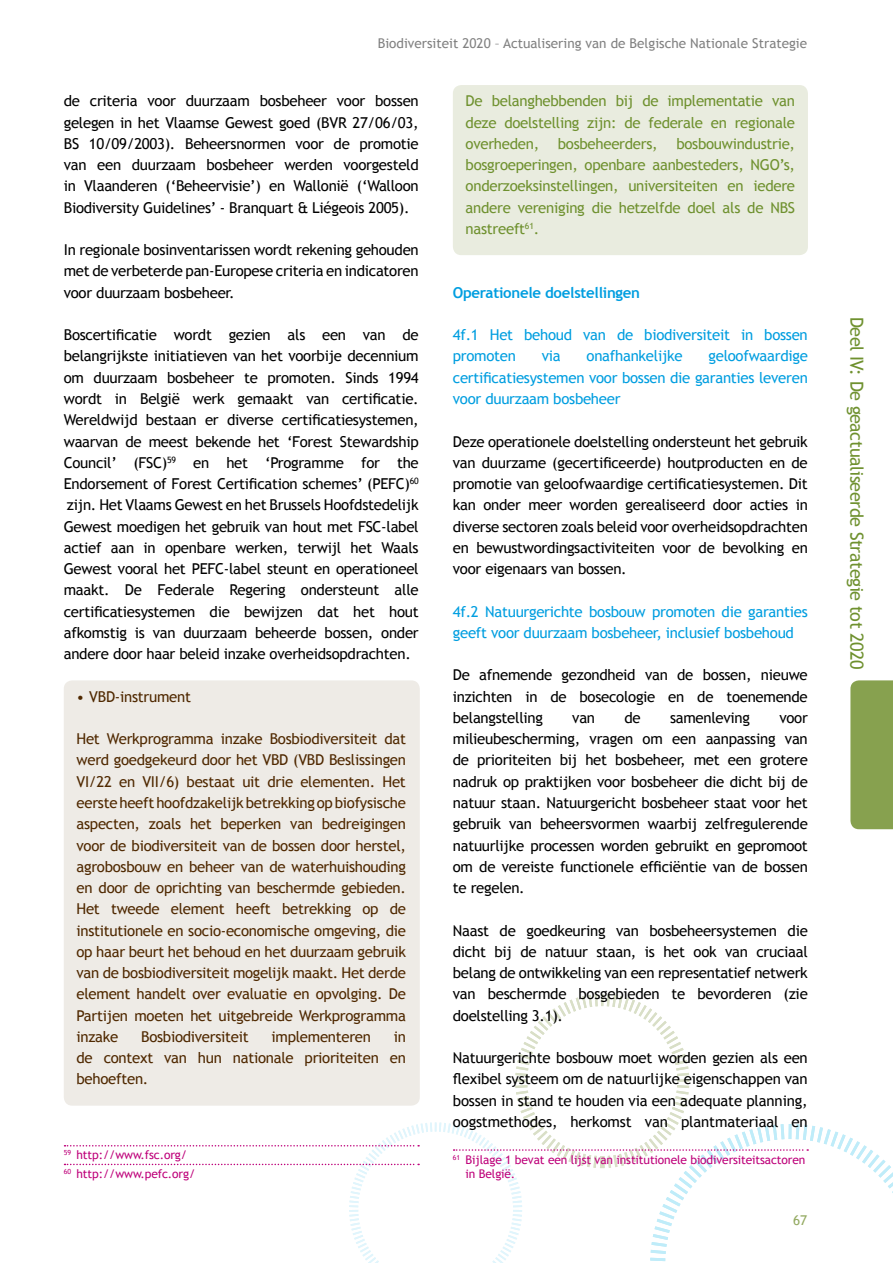
<style>
.page{position:relative;width:893px;height:1263px;background:#fff}
.page>*{position:absolute;margin:0;border:0;box-sizing:border-box;transform-origin:0 0}
.t1{font:18px "Trebuchet MS";letter-spacing:-.025em;color:#6f912f}
.FR_body{font:15px/21.3px "Trebuchet MS";letter-spacing:-.02em;color:#000;text-align:justify}
.FR_body_encart{font:15px/21.3px "Trebuchet MS";letter-spacing:-.02em;color:#4f2800;text-align:justify}
.t2{font:15px/21.3px "Trebuchet MS";letter-spacing:-.02em;color:#6f912f;text-align:justify}
.FR_soustitre3tris{font:15px/21.3px "Trebuchet MS";letter-spacing:-.02em;color:#009ee0}
.FR_soustitre3{font:700 15px "Trebuchet MS";letter-spacing:-.02em;color:#009ee0}
.t3{font:13.5px "Trebuchet MS";color:#818181}
.t4{font:13.5px "Trebuchet MS";color:#94aa62}
.FR_footnotes{font:12px/14.4px "Trebuchet MS";letter-spacing:-.01em;color:#be007a}
</style>
<div class="page">
<div style="left:453px;top:85px;width:355px;height:170px;background:#e9ecdf;border-radius:9px"></div>
<div style="left:64px;top:680px;width:356px;height:426px;background:#eeebe6;border-radius:9px"></div>
<div style="left:850px;top:680px;width:43px;height:149px;background:#87a14f"></div>
<svg style="left:65px;top:994px;width:828px;height:269px"></svg>
<p class="t3" style="left:378px;top:35px;width:431px">Biodiversiteit 2020 – Actualisering van de Belgische Nationale Strategie</p>
<p class="FR_body" style="left:64px;top:91px;width:357px">de criteria voor duurzaam bosbeheer voor bossen gelegen in het Vlaamse Gewest goed (BVR 27/06/03, BS 10/09/2003). Beheersnormen voor de promotie van een duurzaam bosbeheer werden voorgesteld in Vlaanderen (‘Beheervisie’) en Wallonië (‘Walloon Biodiversity Guidelines’ - Branquart &amp; Liégeois 2005).</p>
<p class="FR_body" style="left:64px;top:239px;width:356px">In regionale bosinventarissen wordt rekening gehouden met de verbeterde pan-Europese criteria en indicatoren voor duurzaam bosbeheer.</p>
<p class="FR_body" style="left:64px;top:324px;width:357px">Boscertificatie wordt gezien als een van de belangrijkste initiatieven van het voorbije decennium om duurzaam bosbeheer te promoten. Sinds 1994 wordt in België werk gemaakt van certificatie.<br>Wereldwijd bestaan er diverse certificatiesystemen, waarvan de meest bekende het ‘Forest Stewardship Council’ (FSC)<sup>59</sup> en het ‘Programme for the Endorsement of Forest Certification schemes’ (PEFC)<sup>60 </sup>zijn. Het Vlaams Gewest en het Brussels Hoofdstedelijk Gewest moedigen het gebruik van hout met FSC-label actief aan in openbare werken, terwijl het Waals Gewest vooral het PEFC-label steunt en operationeel maakt. De Federale Regering ondersteunt alle certificatiesystemen die bewijzen dat het hout afkomstig is van duurzaam beheerde bossen, onder andere door haar beleid inzake overheidsopdrachten.</p>
<p class="FR_body_encart" style="left:77px;top:686px;width:116px">• VBD-instrument</p>
<p class="FR_body_encart" style="left:77px;top:728px;width:331px">Het Werkprogramma inzake Bosbiodiversiteit dat werd goedgekeurd door het VBD (VBD Beslissingen VI/22 en VII/6) bestaat uit drie elementen. Het eerste heeft hoofdzakelijk betrekking op biofysische aspecten, zoals het beperken van bedreigingen voor de biodiversiteit van de bossen door herstel, agrobosbouw en beheer van de waterhuishouding en door de oprichting van beschermde gebieden.<br>Het tweede element heeft betrekking op de institutionele en socio-economische omgeving, die op haar beurt het behoud en het duurzaam gebruik van de bosbiodiversiteit mogelijk maakt. Het derde element handelt over evaluatie en opvolging. De Partijen moeten het uitgebreide Werkprogramma inzake</p>
<p class="FR_body_encart" style="left:141px;top:1026px;width:109px">Bosbiodiversiteit</p>
<p class="FR_body_encart" style="left:271px;top:1026px;width:101px">implementeren</p>
<p class="FR_body_encart" style="left:77px;top:1026px;width:331px;text-indent:317px">in de context van hun nationale prioriteiten en behoeften.</p>
<p class="FR_footnotes" style="left:64px;top:1148px;width:125px"><sup>59</sup> http://www.fsc.org/</p>
<p class="FR_footnotes" style="left:64px;top:1167px;width:133px"><sup>60</sup> http://www.pefc.org/</p>
<p class="t2" style="left:466px;top:91px;width:331px">De belanghebbenden bij de implementatie van deze doelstelling zijn: de federale en regionale overheden, bosbeheerders, bosbouwindustrie, bosgroeperingen, openbare aanbesteders, NGO’s, onderzoeksinstellingen, universiteiten en iedere andere vereniging die hetzelfde doel als de NBS nastreeft<sup>61</sup>.</p>
<p class="FR_soustitre3" style="left:453px;top:283px;width:189px">Operationele doelstellingen</p>
<p class="FR_soustitre3tris" style="left:453px;top:324px;width:356px">4f.1 Het behoud van de biodiversiteit in bossen promoten</p>
<p class="FR_soustitre3tris" style="left:453px;top:346px;width:356px;text-align:justify;text-indent:256px">geloofwaardige certificatiesystemen voor bossen die garanties leveren voor duurzaam bosbeheer</p>
<p class="FR_body" style="left:453px;top:431px;width:356px">Deze operationele doelstelling ondersteunt het gebruik van duurzame (gecertificeerde) houtproducten en de promotie van geloofwaardige certificatiesystemen. Dit kan onder meer worden gerealiseerd door acties in diverse sectoren zoals beleid voor overheidsopdrachten en bewustwordingsactiviteiten voor de bevolking en voor eigenaars van bossen.</p>
<p class="FR_soustitre3tris" style="left:453px;top:601px;width:356px">4f.2 Natuurgerichte bosbouw promoten die garanties geeft voor duurzaam bosbeheer, inclusief bosbehoud</p>
<p class="FR_body" style="left:453px;top:665px;width:356px">De afnemende gezondheid van de bossen, nieuwe inzichten in de bosecologie en de toenemende belangstelling</p>
<p class="FR_soustitre3tris" style="left:542px;top:346px;width:20px">via</p>
<p class="FR_soustitre3tris" style="left:587px;top:346px;width:98px">onafhankelijke</p>
<p class="FR_body" style="left:572px;top:707px;width:24px">van</p>
<p class="FR_body" style="left:624px;top:707px;width:18px">de</p>
<p class="FR_body" style="left:670px;top:707px;width:82px">samenleving</p>
<p class="FR_body" style="left:453px;top:707px;width:356px;text-indent:327px">voor milieubescherming, vragen om een aanpassing van de prioriteiten bij het bosbeheer, met een grotere nadruk op praktijken voor bosbeheer die dicht bij de natuur staan. Natuurgericht bosbeheer staat voor het gebruik van beheersvormen waarbij zelfregulerende natuurlijke processen worden gebruikt en gepromoot om de vereiste functionele efficiëntie van de bossen te regelen.</p>
<p class="FR_body" style="left:453px;top:920px;width:356px">Naast de goedkeuring van bosbeheersystemen die dicht bij de natuur staan, is het ook van cruciaal belang de ontwikkeling van een representatief netwerk van beschermde bosgebieden te bevorderen (zie doelstelling 3.1).</p>
<p class="FR_body" style="left:453px;top:1047px;width:356px">Natuurgerichte bosbouw moet worden gezien als een flexibel systeem om de natuurlijke eigenschappen van bossen in stand te houden via een adequate planning, oogstmethodes, herkomst van plantmateriaal en</p>
<p class="FR_footnotes" style="left:466px;top:1152px;width:341px;text-indent:-13px"><sup>61</sup> Bijlage 1 bevat een lijst van institutionele biodiversiteitsactoren in België.</p>
<p class="t4" style="left:793px;top:1213px;width:16px">67</p>
<p class="t1" style="left:867px;top:317px;width:354px;rotate:90deg">Deel IV: De geactualiseerde Strategie tot 2020</p>
</div>
